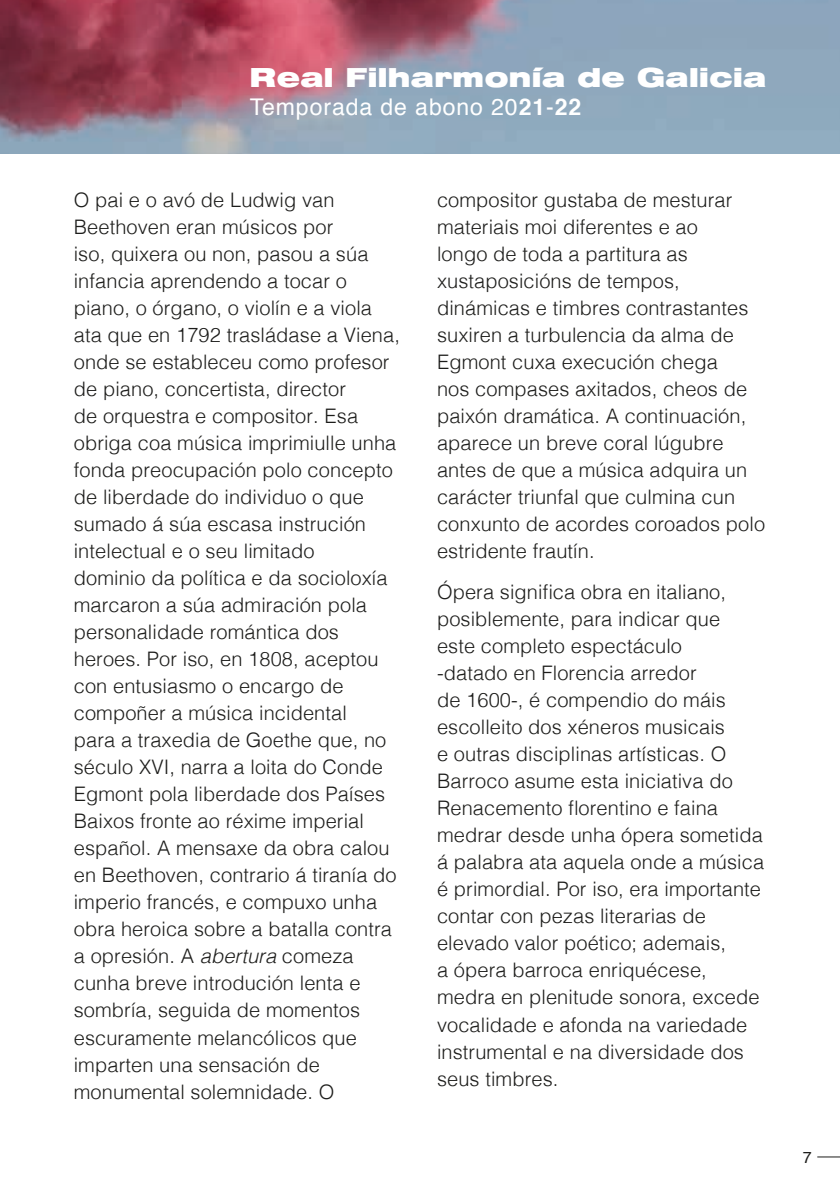
<style>
.page{position:relative;width:840px;height:1191px;background:#fff}
.page>*{position:absolute;margin:0;border:0;box-sizing:border-box;transform-origin:0 0}
.t1{font:700 27px "Helvetica Extended BQ";letter-spacing:.02em;color:#fff}
.t2{font:23px "Helvetica";letter-spacing:.04em;color:#fff}
.t3{font:300 20px/27px "Helvetica";letter-spacing:.005em;color:#1d1d1b}
.t4{font:16px "Helvetica";color:#1d1d1b}
.s1{font-weight:700}
.s2{font-style:italic}
</style>
<div class="page">
<img style="left:0;top:0;width:839px;height:153px">
<svg style="left:817px;top:1156px;width:22px;height:1px"></svg>
<h1 class="t1" style="left:249px;top:62px;width:517px">Real Filharmonía de Galicia</h1>
<p class="t2" style="left:249px;top:89px;width:333px">Temporada de abono 20<span class="s1">21</span>-<span class="s1">22</span></p>
<p class="t3" style="left:74px;top:185px;width:327px">O pai e o avó de Ludwig van<br>Beethoven eran músicos por<br>iso, quixera ou non, pasou a súa infancia aprendendo a tocar o piano, o órgano, o violín e a viola ata que en 1792 trasládase a Viena, onde se estableceu como profesor de piano, concertista, director<br>de orquestra e compositor. Esa obriga coa música imprimiulle unha fonda preocupación polo concepto de liberdade do individuo o que sumado á súa escasa instrución intelectual e o seu limitado<br>dominio da política e da socioloxía marcaron a súa admiración pola personalidade romántica dos heroes. Por iso, en 1808, aceptou con entusiasmo o encargo de compoñer a música incidental<br>para a traxedia de Goethe que, no século XVI, narra a loita do Conde<br>Egmont pola liberdade dos Países<br>Baixos fronte ao réxime imperial español. A mensaxe da obra calou en Beethoven, contrario á tiranía do imperio francés, e compuxo unha obra heroica sobre a batalla contra a opresión. A <span class="s2">abertura</span> comeza cunha breve introdución lenta e sombría, seguida de momentos escuramente melancólicos que imparten una sensación de monumental solemnidade. O</p>
<p class="t3" style="left:437px;top:185px;width:329px">compositor gustaba de mesturar materiais moi diferentes e ao<br>longo de toda a partitura as xustaposicións de tempos, dinámicas e timbres contrastantes suxiren a turbulencia da alma de<br>Egmont cuxa execución chega<br>nos compases axitados, cheos de paixón dramática. A continuación, aparece un breve coral lúgubre antes de que a música adquira un carácter triunfal que culmina cun conxunto de acordes coroados polo estridente frautín.</p>
<p class="t3" style="left:437px;top:577px;width:328px">Ópera significa obra en italiano, posiblemente, para indicar que<br>este completo espectáculo<br>-datado en Florencia arredor<br>de 1600-, é compendio do máis escolleito dos xéneros musicais<br>e outras disciplinas artísticas. O<br>Barroco asume esta iniciativa do<br>Renacemento florentino e faina medrar desde unha ópera sometida á palabra ata aquela onde a música é primordial. Por iso, era importante contar con pezas literarias de elevado valor poético; ademais,<br>a ópera barroca enriquécese, medra en plenitude sonora, excede vocalidade e afonda na variedade instrumental e na diversidade dos seus timbres.</p>
<p class="t4" style="left:802px;top:1145px;width:10px">7</p>
</div>
